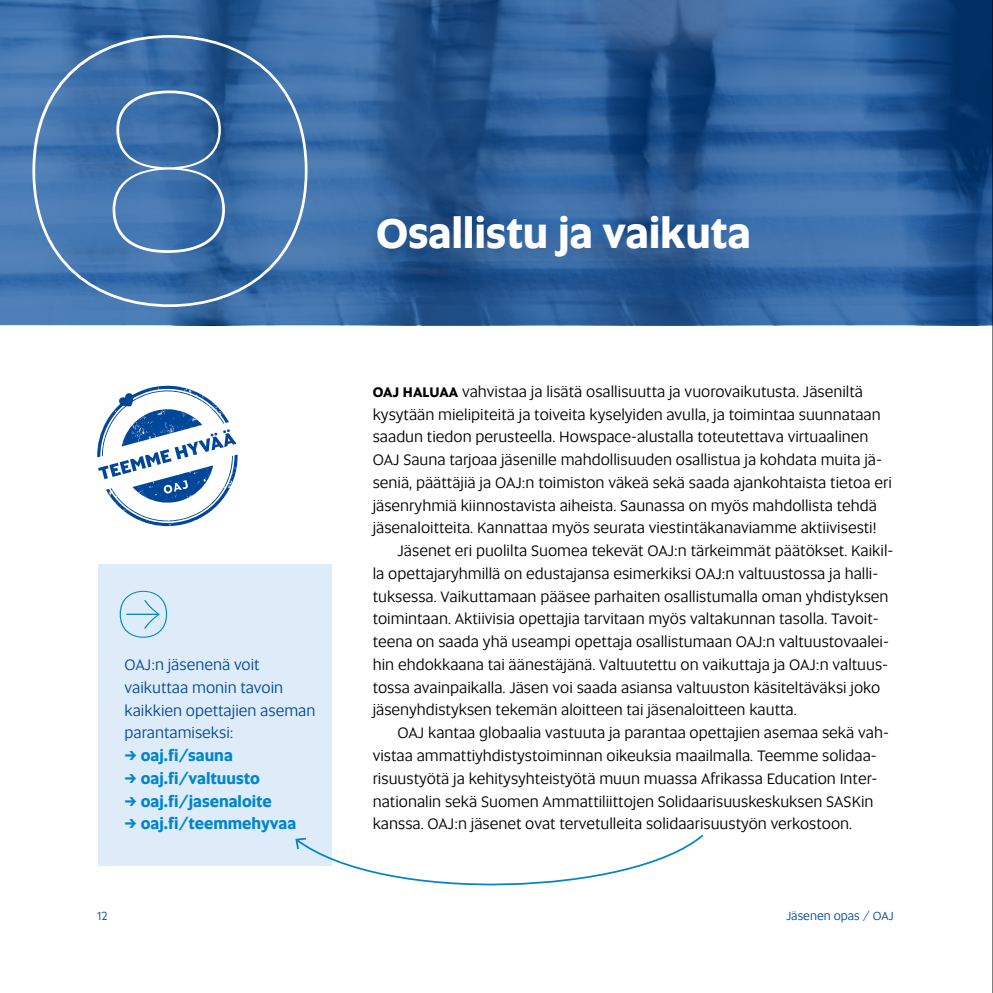
<style>
.page{position:relative;width:993px;height:993px;background:#fff}
.page>*{position:absolute;margin:0;border:0;box-sizing:border-box;transform-origin:0 0}
.t1{font:100 342.3px "Altis";color:#fff}
.t2{font:700 42px "Altis";letter-spacing:-.005em;color:#fff}
.t3{font:15.75px "Altis";color:#000}
.t4{font:15.75px/22.8px "Altis";color:#004699}
.t5{font:700 15.75px "Altis";color:#0085cd}
.t6{font:12.25px "Altis";color:#004699}
.s1{font-weight:700;font-size:14px}
</style>
<div class="page">
<svg style="left:0;top:0;width:992px;height:325px;background:#33649d"></svg>
<div style="left:98px;top:564px;width:234px;height:301px;background:#deecf9"></div>
<svg style="left:294px;top:834px;width:409px;height:52px"></svg>
<svg style="left:97px;top:385px;width:141px;height:141px"></svg>
<hr style="left:992px;top:0;width:1px;height:992px;background:#000">
<h1 class="t1" style="left:17px;top:-47px;width:309px">⑧</h1>
<p class="t4" style="left:124px;top:652px;width:192px">OAJ:n jäsenenä voit vaikuttaa monin tavoin kaikkien opettajien aseman parantamiseksi:</p>
<p class="t5" style="left:124px;top:743px;width:110px">→ oaj.fi/sauna</p>
<p class="t5" style="left:124px;top:766px;width:137px">→ oaj.fi/valtuusto</p>
<p class="t5" style="left:124px;top:789px;width:149px">→ oaj.fi/jasenaloite</p>
<p class="t5" style="left:124px;top:811px;width:173px">→ oaj.fi/teemmehyvaa</p>
<h2 class="t2" style="left:376px;top:202px;width:376px">Osallistu ja vaikuta</h2>
<p class="t3" style="left:372px;top:380px;width:491px"><span class="s1">OAJ HALUAA</span> vahvistaa ja lisätä osallisuutta ja vuorovaikutusta. Jäseniltä</p>
<p class="t3" style="left:372px;top:403px;width:509px">kysytään mielipiteitä ja toiveita kyselyiden avulla, ja toimintaa suunnataan</p>
<p class="t3" style="left:372px;top:426px;width:497px">saadun tiedon perusteella. Howspace-alustalla toteutettava virtuaalinen</p>
<p class="t3" style="left:372px;top:448px;width:510px">OAJ Sauna tarjoaa jäsenille mahdollisuuden osallistua ja kohdata muita jä-</p>
<p class="t3" style="left:372px;top:471px;width:520px">seniä, päättäjiä ja OAJ:n toimiston väkeä sekä saada ajankohtaista tietoa eri</p>
<p class="t3" style="left:372px;top:494px;width:505px">jäsenryhmiä kiinnostavista aiheista. Saunassa on myös mahdollista tehdä</p>
<p class="t3" style="left:372px;top:517px;width:505px">jäsenaloitteita. Kannattaa myös seurata viestintäkanaviamme aktiivisesti!</p>
<p class="t3" style="left:397px;top:539px;width:497px">Jäsenet eri puolilta Suomea tekevät OAJ:n tärkeimmät päätökset. Kaikil-</p>
<p class="t3" style="left:372px;top:562px;width:507px">la opettajaryhmillä on edustajansa esimerkiksi OAJ:n valtuustossa ja halli-</p>
<p class="t3" style="left:372px;top:585px;width:517px">tuksessa. Vaikuttamaan pääsee parhaiten osallistumalla oman yhdistyksen</p>
<p class="t3" style="left:372px;top:608px;width:507px">toimintaan. Aktiivisia opettajia tarvitaan myös valtakunnan tasolla. Tavoit-</p>
<p class="t3" style="left:372px;top:630px;width:517px">teena on saada yhä useampi opettaja osallistumaan OAJ:n valtuustovaalei-</p>
<p class="t3" style="left:372px;top:653px;width:517px">hin ehdokkaana tai äänestäjänä. Valtuutettu on vaikuttaja ja OAJ:n valtuus-</p>
<p class="t3" style="left:372px;top:676px;width:509px">tossa avainpaikalla. Jäsen voi saada asiansa valtuuston käsiteltäväksi joko</p>
<p class="t3" style="left:372px;top:699px;width:425px">jäsenyhdistyksen tekemän aloitteen tai jäsenaloitteen kautta.</p>
<p class="t3" style="left:397px;top:721px;width:493px">OAJ kantaa globaalia vastuuta ja parantaa opettajien asemaa sekä vah-</p>
<p class="t3" style="left:372px;top:744px;width:505px">vistaa ammattiyhdistystoiminnan oikeuksia maailmalla. Teemme solidaa-</p>
<p class="t3" style="left:372px;top:767px;width:506px">risuustyötä ja kehitysyhteistyötä muun muassa Afrikassa Education Inter-</p>
<p class="t3" style="left:372px;top:790px;width:502px">nationalin sekä Suomen Ammattiliittojen Solidaarisuuskeskuksen SASKin</p>
<p class="t3" style="left:372px;top:812px;width:481px">kanssa. OAJ:n jäsenet ovat tervetulleita solidaarisuustyön verkostoon.</p>
<p class="t6" style="left:97px;top:907px;width:12px">12</p>
<p class="t6" style="left:786px;top:907px;width:109px">Jäsenen opas / OAJ</p>
</div>
